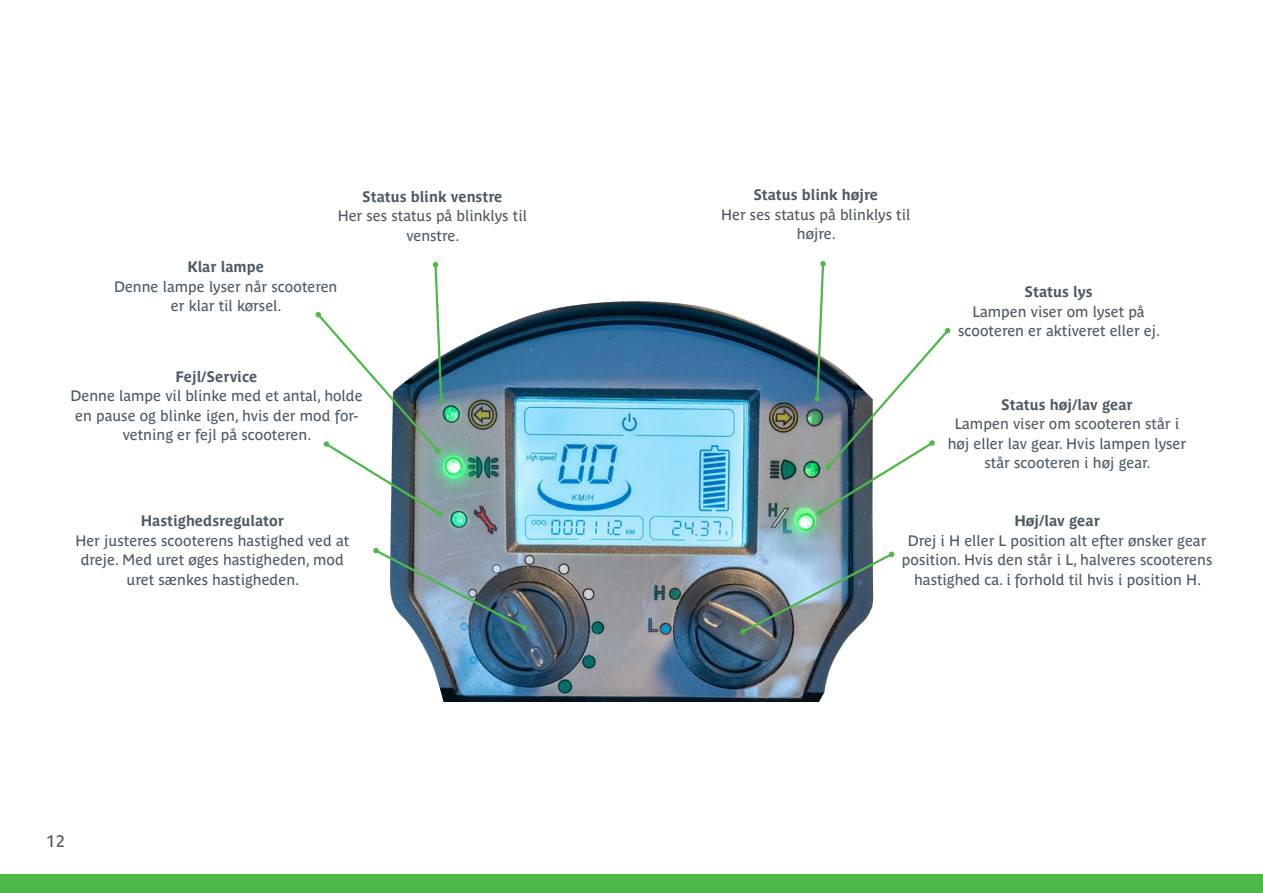
<style>
.page{position:relative;width:1263px;height:893px;background:#fff}
.page>*{position:absolute;margin:0;border:0;box-sizing:border-box;transform-origin:0 0}
.t1{font:16.5px "Parisine Plus Std";color:#4d5963}
.Info{font:15px/19.5px "Parisine Plus Std";color:#4d5963;text-align:center}
.Info-2{font:700 15px "Parisine Plus Std";color:#4d5963}
</style>
<div class="page">
<div style="left:0;top:874px;width:1263px;height:19px;background:#4cb848"></div>
<img style="left:390px;top:301px;width:483px;height:400px">
<img style="left:740px;top:551px;width:154px;height:84px">
<svg style="left:815px;top:261px;width:136px;height:255px"></svg>
<svg style="left:315px;top:262px;width:129px;height:255px"></svg>
<img style="left:373px;top:548px;width:155px;height:83px">
<p class="Info-2" style="left:362px;top:188px;width:142px">Status blink venstre</p>
<p class="Info" style="left:338px;top:206px;width:191px">Her ses status på blinklys til venstre.</p>
<p class="Info-2" style="left:187px;top:258px;width:78px">Klar lampe</p>
<p class="Info" style="left:114px;top:277px;width:225px">Denne lampe lyser når scooteren er klar til kørsel.</p>
<p class="Info-2" style="left:176px;top:368px;width:84px">Fejl/Service</p>
<p class="Info" style="left:70px;top:386px;width:294px">Denne lampe vil blinke med et antal, holde en pause og blinke igen, hvis der mod for&shy;vetning er fejl på scooteren.</p>
<p class="Info-2" style="left:141px;top:512px;width:145px">Hastighedsregulator</p>
<p class="Info" style="left:75px;top:531px;width:275px">Her justeres scooterens hastighed ved at dreje. Med uret øges hastigheden, mod uret sænkes hastigheden.</p>
<p class="t1" style="left:47px;top:831px;width:20px">12</p>
<p class="Info-2" style="left:753px;top:186px;width:126px">Status blink højre</p>
<p class="Info" style="left:721px;top:205px;width:191px">Her ses status på blinklys til højre.</p>
<p class="Info-2" style="left:1025px;top:283px;width:69px">Status lys</p>
<p class="Info" style="left:958px;top:302px;width:204px">Lampen viser om lyset på scooteren er aktiveret eller ej.</p>
<p class="Info-2" style="left:1001px;top:395px;width:133px">Status høj/lav gear</p>
<p class="Info" style="left:948px;top:414px;width:240px">Lampen viser om scooteren står i høj eller lav gear. Hvis lampen lyser står scooteren i høj gear.</p>
<p class="Info-2" style="left:1014px;top:512px;width:87px">Høj/lav gear</p>
<p class="Info" style="left:902px;top:531px;width:312px">Drej i H eller L position alt efter ønsker gear position. Hvis den står i L, halveres scooterens hastighed ca. i forhold til hvis i position H.</p>
</div>
